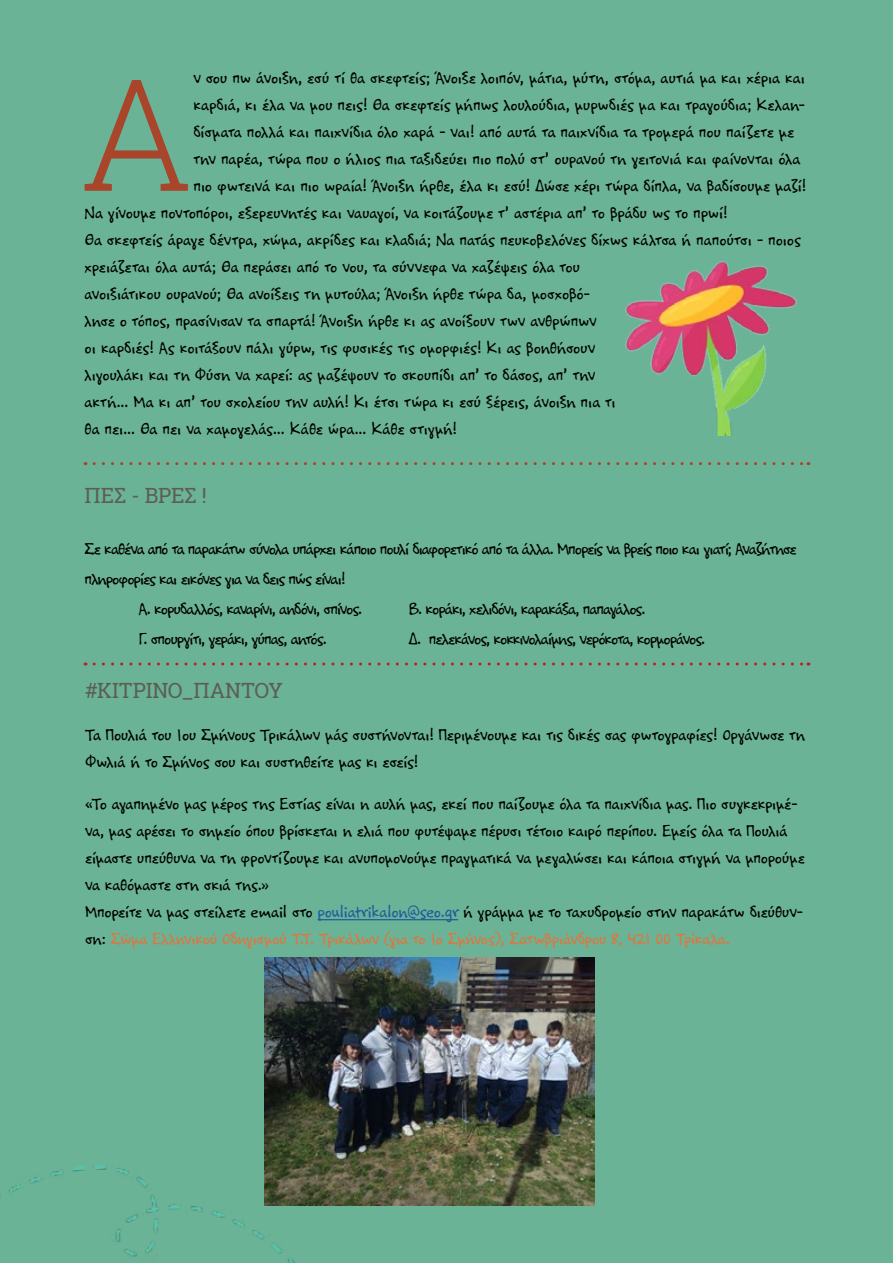
<style>
.page{position:relative;width:893px;height:1263px;background:#6bb396}
.page>*{position:absolute;margin:0;border:0;box-sizing:border-box;transform-origin:0 0}
.t1{font:300 155.7px "Roboto Slab";color:#a8452a}
.t2{font:21px "Roboto Slab";letter-spacing:-.005em;color:#5c5e54}
.t3{font:300 18px/27px "PF Papernote";letter-spacing:-.015em;color:#000}
.t4{font:300 18px "PF Papernote";letter-spacing:-.06em;color:#000}
.t5{font:300 18px "PF Papernote";letter-spacing:-.055em;color:#000}
.t6{font:300 18px "PF Papernote";letter-spacing:-.045em;color:#000}
.t7{font:300 18px "PF Papernote";letter-spacing:-.05em;color:#000}
.s1{color:#215e9e}
.s2{color:#df763e}
</style>
<div class="page">
<svg style="left:94px;top:462px;width:715px;height:3px"></svg>
<hr style="left:317px;top:919px;width:141px;height:1px;background:#215e9e">
<img style="left:265px;top:958px;width:330px;height:247px">
<img style="left:625px;top:261px;width:172px;height:175px">
<svg style="left:94px;top:662px;width:715px;height:3px"></svg>
<img style="left:0;top:1153px;width:322px;height:110px">
<h1 class="t1" style="left:80px;top:28px;width:114px">Α</h1>
<p class="t3" style="left:193px;top:65px;width:613px">ν σου πω άνοιξη, εσύ τί θα σκεφτείς; Άνοιξε λοιπόν, μάτια, μύτη, στόμα, αυτιά μα και χέρια και</p>
<p class="t3" style="left:193px;top:92px;width:613px">καρδιά, κι έλα να μου πεις! Θα σκεφτείς μήπως λουλούδια, μυρωδιές μα και τραγούδια; Κελαη-</p>
<p class="t3" style="left:193px;top:119px;width:602px">δίσματα πολλά και παιχνίδια όλο χαρά - ναι! από αυτά τα παιχνίδια τα τρομερά που παίζετε με</p>
<p class="t3" style="left:193px;top:146px;width:609px">την παρέα, τώρα που ο ήλιος πια ταξιδεύει πιο πολύ στ’ ουρανού τη γειτονιά και φαίνονται όλα</p>
<p class="t3" style="left:193px;top:173px;width:614px">πιο φωτεινά και πιο ωραία! Άνοιξη ήρθε, έλα κι εσύ! Δώσε χέρι τώρα δίπλα, να βαδίσουμε μαζί!</p>
<p class="t3" style="left:85px;top:200px;width:644px">Να γίνουμε ποντοπόροι, εξερευνητές και ναυαγοί, να κοιτάζουμε τ’ αστέρια απ’ το βράδυ ως το πρωί!</p>
<p class="t3" style="left:85px;top:227px;width:718px">Θα σκεφτείς άραγε δέντρα, χώμα, ακρίδες και κλαδιά; Να πατάς πευκοβελόνες δίχως κάλτσα ή παπούτσι - ποιος</p>
<p class="t3" style="left:85px;top:254px;width:497px">χρειάζεται όλα αυτά; Θα περάσει από το νου, τα σύννεφα να χαζέψεις όλα του</p>
<p class="t3" style="left:85px;top:281px;width:507px">ανοιξιάτικου ουρανού; Θα ανοίξεις τη μυτούλα; Άνοιξη ήρθε τώρα δα, μοσχοβό-</p>
<p class="t3" style="left:85px;top:308px;width:513px">λησε ο τόπος, πρασίνισαν τα σπαρτά! Άνοιξη ήρθε κι ας ανοίξουν των ανθρώπων</p>
<p class="t3" style="left:85px;top:335px;width:512px">οι καρδιές! Ας κοιτάξουν πάλι γύρω, τις φυσικές τις ομορφιές! Κι ας βοηθήσουν</p>
<p class="t3" style="left:85px;top:362px;width:512px">λιγουλάκι και τη Φύση να χαρεί: ας μαζέψουν το σκουπίδι απ’ το δάσος, απ’ την</p>
<p class="t3" style="left:85px;top:389px;width:533px">ακτή… Μα κι απ’ του σχολείου την αυλή! Κι έτσι τώρα κι εσύ ξέρεις, άνοιξη πια τι</p>
<p class="t3" style="left:85px;top:416px;width:374px">θα πει… Θα πει να χαμογελάς… Κάθε ώρα… Κάθε στιγμή!</p>
<p class="t2" style="left:85px;top:481px;width:124px">ΠΕΣ - ΒΡΕΣ !</p>
<p class="t4" style="left:85px;top:539px;width:713px">Σε καθένα από τα παρακάτω σύνολα υπάρχει κάποιο πουλί διαφορετικό από τα άλλα. Μπορείς να βρείς ποιο και γιατί; Αναζήτησε</p>
<p class="t4" style="left:85px;top:569px;width:262px">πληροφορίες και εικόνες για να δεις πώς είναι!</p>
<p class="t7" style="left:139px;top:599px;width:225px">Α. κορυδαλλός, καναρίνι, αηδόνι, σπίνος.</p>
<p class="t6" style="left:409px;top:599px;width:238px">Β. κοράκι, χελιδόνι, καρακάξα, παπαγάλος.</p>
<p class="t5" style="left:139px;top:629px;width:190px">Γ. σπουργίτι, γεράκι, γύπας, αητός.</p>
<p class="t5" style="left:409px;top:629px;width:298px">Δ. πελεκάνος, κοκκινολαίμης, νερόκοτα, κορμοράνος.</p>
<p class="t2" style="left:85px;top:676px;width:199px">#KΙΤΡΙΝΟ_ΠΑΝΤΟΥ</p>
<p class="t3" style="left:85px;top:722px;width:721px">Τα Πουλιά του 1ου Σμήνους Τρικάλων μάς συστήνονται! Περιμένουμε και τις δικές σας φωτογραφίες! Οργάνωσε τη<br>Φωλιά ή το Σμήνος σου και συστηθείτε μας κι εσείς!</p>
<p class="t3" style="left:85px;top:791px;width:721px">«Το αγαπημένο μας μέρος της Εστίας είναι η αυλή μας, εκεί που παίζουμε όλα τα παιχνίδια μας. Πιο συγκεκριμέ&shy;να, μας αρέσει το σημείο όπου βρίσκεται η ελιά που φυτέψαμε πέρυσι τέτοιο καιρό περίπου. Εμείς όλα τα Πουλιά είμαστε υπεύθυνα να τη φροντίζουμε και ανυπομονούμε πραγματικά να μεγαλώσει και κάποια στιγμή να μπορούμε να καθόμαστε στη σκιά της.»<br>Μπορείτε να μας στείλετε email στο <span class="s1">pouliatrikalon@seo.gr</span> ή γράμμα με το ταχυδρομείο στην παρακάτω διεύθυν&shy;ση: <span class="s2">Σώμα Ελληνικού Οδηγισμού Τ.Τ. Τρικάλων (για το 1ο Σμήνος), Σατωβριάνδρου 8, 421 00 Τρίκαλα.</span></p>
</div>
